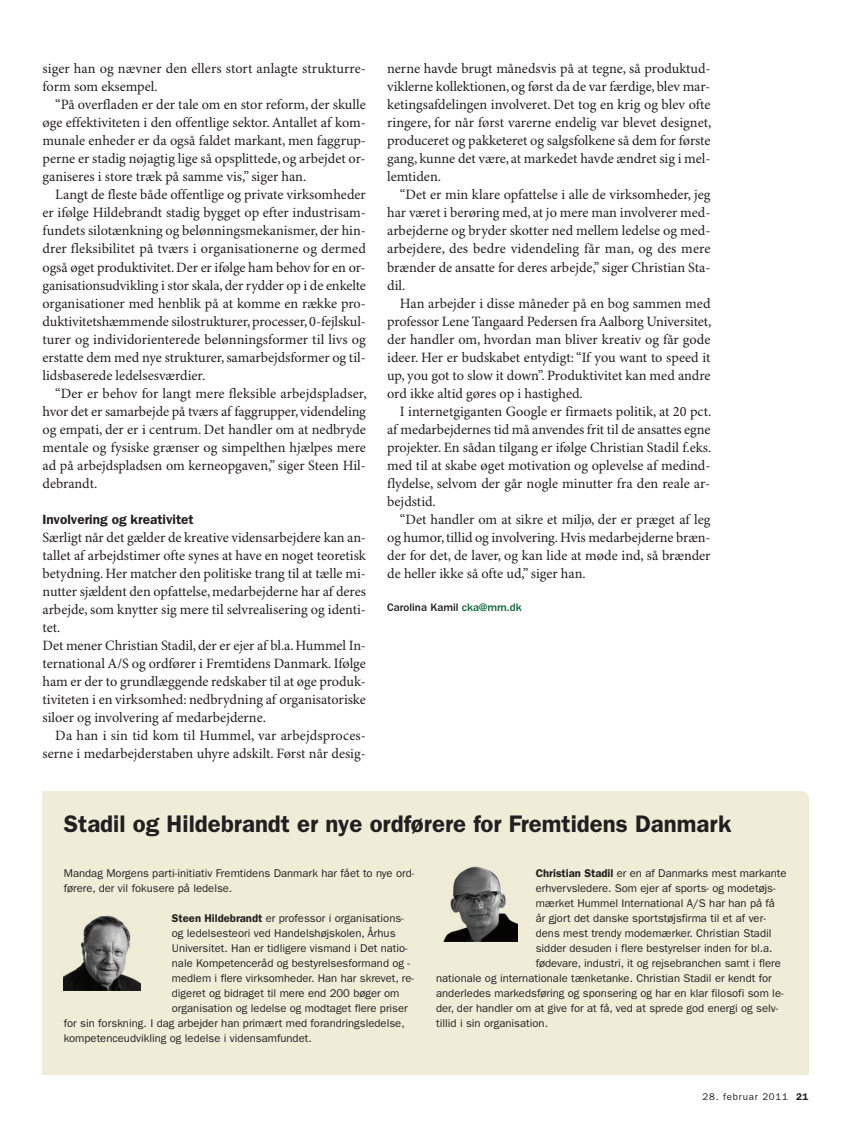
<style>
.page{position:relative;width:851px;height:1132px;background:#fff}
.page>*{position:absolute;margin:0;border:0;box-sizing:border-box;transform-origin:0 0}
.t1{font:600 24px "Franklin Gothic";color:#231f20}
.t2{font:14.25px/18px "Minion Pro";color:#231f20;text-align:justify}
.t3{font:600 13.5px "Franklin Gothic";color:#231f20}
.t4{font:11.25px/15px "Franklin Gothic";color:#231f20}
.t5{font:500 11.25px "Franklin Gothic";color:#231f20}
.t6{font:9.75px "Franklin Gothic";letter-spacing:.075em;color:#231f20}
.s1{color:#0c6638}
.s2{font-weight:600}
</style>
<div class="page">
<div style="left:43px;top:791px;width:765px;height:282px;background:#efedd8"></div>
<img style="left:441px;top:865px;width:76px;height:75px">
<img style="left:64px;top:914px;width:76px;height:76px">
<p class="t2" style="left:43px;top:61px;width:325px">siger han og nævner den ellers stort anlagte strukturre&shy;form som eksempel.</p>
<p class="t2" style="left:43px;top:97px;width:325px;text-indent:13px">“På overfladen er der tale om en stor reform, der skulle øge effektiviteten i den offentlige sektor.Antallet af kom&shy;munale enheder er da også faldet markant, men faggrup&shy;perne er stadig nøjagtig lige så opsplittede, og arbejdet or&shy;ganiseres i store træk på samme vis,” siger han.</p>
<p class="t2" style="left:43px;top:187px;width:325px;text-indent:13px">Langt de fleste både offentlige og private virksomheder er ifølge Hildebrandt stadig bygget op efter industrisam&shy;fundets silotænkning og belønningsmekanismer, der hin&shy;drer fleksibilitet på tværs i organisationerne og dermed også øget produktivitet.Der er ifølge ham behov for en or&shy;ganisationsudvikling i stor skala,der rydder op i de enkelte organisationer med henblik på at komme en række pro&shy;duktivitetshæmmende silostrukturer, processer, 0-fejlskul&shy;turer og individorienterede belønningsformer til livs og erstatte dem med nye strukturer,samarbejdsformer og til&shy;lidsbaserede ledelsesværdier.</p>
<p class="t2" style="left:43px;top:385px;width:325px;text-indent:13px">“Der er behov for langt mere fleksible arbejdspladser, hvor det er samarbejde på tværs af faggrupper, videndeling og empati, der er i centrum. Det handler om at nedbryde mentale og fysiske grænser og simpelthen hjælpes mere ad på arbejdspladsen om kerneopgaven,” siger Steen Hil&shy;debrandt.</p>
<p class="t3" style="left:43px;top:514px;width:152px">Involvering og kreativitet</p>
<p class="t2" style="left:43px;top:529px;width:325px;text-align:left">Særligt når det gælder de kreative vidensarbejdere kan an&shy;tallet af arbejdstimer ofte synes at have en noget teoretisk betydning.Her matcher den politiske trang til at tælle mi&shy;nutter sjældent den opfattelse, medarbejderne har af deres arbejde, som knytter sig mere til selvrealisering og identi&shy;tet.<br>Det mener Christian Stadil, der er ejer af bl.a.Hummel In&shy;ternational A/S og ordfører i Fremtidens Danmark. Ifølge ham er der to grundlæggende redskaber til at øge produk&shy;tiviteten i en virksomhed: nedbrydning af organisatoriske siloer og involvering af medarbejderne.</p>
<p class="t2" style="left:43px;top:727px;width:325px;text-align:right">Da han i sin tid kom til Hummel, var arbejdsproces&shy;serne i medarbejderstaben uhyre adskilt. Først når desig-</p>
<p class="t2" style="left:387px;top:61px;width:325px">nerne havde brugt månedsvis på at tegne, så produktud&shy;viklerne kollektionen, og først da de var færdige, blev mar&shy;ketingsafdelingen involveret. Det tog en krig og blev ofte ringere, for når først varerne endelig var blevet designet, produceret og pakketeret og salgsfolkene så dem for første gang, kunne det være, at markedet havde ændret sig i mel&shy;lemtiden.</p>
<p class="t2" style="left:387px;top:187px;width:325px;text-indent:13px">“Det er min klare opfattelse i alle de virksomheder, jeg har været i berøring med, at jo mere man involverer med&shy;arbejderne og bryder skotter ned mellem ledelse og med&shy;arbejdere, des bedre videndeling får man, og des mere brænder de ansatte for deres arbejde,” siger Christian Sta&shy;dil.</p>
<p class="t2" style="left:387px;top:295px;width:325px;text-indent:13px">Han arbejder i disse måneder på en bog sammen med professor Lene Tangaard Pedersen fra Aalborg Universitet, der handler om, hvordan man bliver kreativ og får gode ideer. Her er budskabet entydigt: “If you want to speed it up, you got to slow it down”. Produktivitet kan med andre ord ikke altid gøres op i hastighed.</p>
<p class="t2" style="left:387px;top:403px;width:325px;text-indent:13px">I internetgiganten Google er firmaets politik, at 20 pct. af medarbejdernes tid må anvendes frit til de ansattes egne projekter. En sådan tilgang er ifølge Christian Stadil f.eks. med til at skabe øget motivation og oplevelse af medind&shy;flydelse, selvom der går nogle minutter fra den reale ar&shy;bejdstid.</p>
<p class="t2" style="left:387px;top:511px;width:325px;text-indent:13px">“Det handler om at sikre et miljø, der er præget af leg og humor,tillid og involvering.Hvis medarbejderne bræn&shy;der for det, de laver, og kan lide at møde ind, så brænder de heller ikke så ofte ud,” siger han.</p>
<p class="t5" style="left:387px;top:603px;width:136px">Carolina Kamil <span class="s1">cka@mm.dk</span></p>
<h1 class="t1" style="left:64px;top:814px;width:669px">Stadil og Hildebrandt er nye ordførere for Fremtidens Danmark</h1>
<p class="t4" style="left:64px;top:865px;width:352px">Mandag Morgens parti-initiativ Fremtidens Danmark har fået to nye ord&shy;førere, der vil fokusere på ledelse.</p>
<p class="t4" style="left:172px;top:910px;width:233px"><span class="s2">Steen Hildebrandt</span> er professor i organisations-</p>
<p class="t4" style="left:172px;top:925px;width:225px">og ledelsesteori ved Handelshøjskolen, Århus</p>
<p class="t4" style="left:172px;top:940px;width:237px">Universitet. Han er tidligere vismand i Det natio-</p>
<p class="t4" style="left:172px;top:955px;width:239px">nale Kompetenceråd og bestyrelsesformand og -</p>
<p class="t4" style="left:172px;top:970px;width:243px">medlem i flere virksomheder. Han har skrevet, re-</p>
<p class="t4" style="left:172px;top:985px;width:229px">digeret og bidraget til mere end 200 bøger om</p>
<p class="t4" style="left:172px;top:1000px;width:237px">organisation og ledelse og modtaget flere priser</p>
<p class="t4" style="left:64px;top:1015px;width:342px">for sin forskning. I dag arbejder han primært med forandringsledelse,</p>
<p class="t4" style="left:64px;top:1030px;width:249px">kompetenceudvikling og ledelse i vidensamfundet.</p>
<p class="t4" style="left:535px;top:865px;width:252px"><span class="s2">Christian Stadil</span> er en af Danmarks mest markante</p>
<p class="t4" style="left:535px;top:880px;width:241px">erhvervsledere. Som ejer af sports- og modetøjs-</p>
<p class="t4" style="left:535px;top:895px;width:241px">mærket Hummel International A/S har han på få</p>
<p class="t4" style="left:535px;top:910px;width:231px">år gjort det danske sportstøjsfirma til et af ver-</p>
<p class="t4" style="left:535px;top:925px;width:237px">dens mest trendy modemærker. Christian Stadil</p>
<p class="t4" style="left:535px;top:940px;width:238px">sidder desuden i flere bestyrelser inden for bl.a.</p>
<p class="t4" style="left:535px;top:955px;width:246px">fødevare, industri, it og rejsebranchen samt i flere</p>
<p class="t4" style="left:436px;top:970px;width:337px">nationale og internationale tænketanke. Christian Stadil er kendt for</p>
<p class="t4" style="left:436px;top:985px;width:349px">anderledes markedsføring og sponsering og har en klar filosofi som le-</p>
<p class="t4" style="left:436px;top:1000px;width:343px">der, der handler om at give for at få, ved at sprede god energi og selv-</p>
<p class="t4" style="left:436px;top:1015px;width:113px">tillid i sin organisation.</p>
<p class="t6" style="left:702px;top:1093px;width:107px">28. februar 2011 <span class="s2">21</span></p>
</div>
